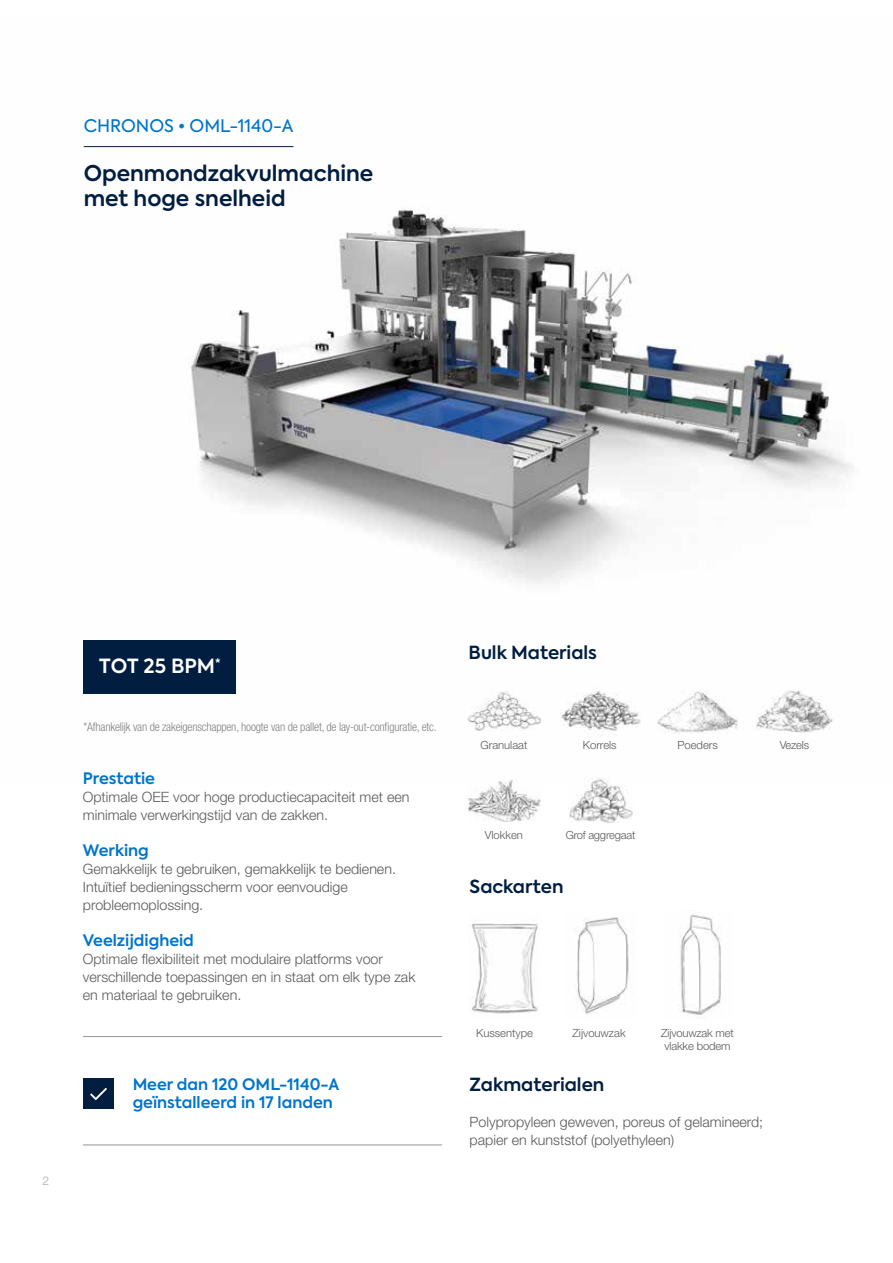
<style>
.page{position:relative;width:893px;height:1263px;background:#fff}
.page>*{position:absolute;margin:0;border:0;box-sizing:border-box;transform-origin:0 0}
.t1{font:600 21.6px/26px "Axiforma";color:#011e41}
.t2{font:600 19.5px "Axiforma";color:#fff}
.t3{font:600 18px "Axiforma";color:#011e41}
.t4{font:17.25px "Axiforma";color:#0075c9}
.t5{font:600 15.75px/18px "Axiforma";color:#0075c9}
.t6{font:300 14.25px/18px "Helvetica Neue LT Std";color:#58595b}
.t7{font:300 condensed 12px "Helvetica Neue LT Std";letter-spacing:-.015em;color:#808285}
.t8{font:300 12px "Helvetica Neue LT Std";color:#a7a9ac}
.t9{font:300 11.25px/13.5px "Helvetica Neue LT Std";color:#58595b}
</style>
<div class="page">
<img style="left:83px;top:146px;width:771px;height:634px">
<div style="left:83px;top:640px;width:153px;height:54px;background:#011e41"></div>
<hr style="left:83px;top:1036px;width:359px;height:1px;background:#939598">
<hr style="left:83px;top:1145px;width:359px;height:1px;background:#939598">
<div style="left:83px;top:1078px;width:31px;height:31px;background:#011e41"></div>
<svg style="left:90px;top:1088px;width:17px;height:12px"></svg>
<hr style="left:84px;top:146px;width:209px;height:1px;background:#011e41">
<img style="left:468px;top:691px;width:72px;height:39px">
<img style="left:560px;top:686px;width:81px;height:50px">
<img style="left:658px;top:683px;width:80px;height:50px">
<img style="left:468px;top:780px;width:72px;height:42px">
<img style="left:569px;top:778px;width:64px;height:44px">
<img style="left:756px;top:689px;width:77px;height:43px">
<img style="left:472px;top:923px;width:67px;height:91px">
<img style="left:577px;top:917px;width:52px;height:97px">
<img style="left:678px;top:914px;width:43px;height:101px">
<p class="t4" style="left:84px;top:114px;width:211px">CHRONOS • OML-1140-A</p>
<h1 class="t1" style="left:84px;top:160px;width:291px">Openmondzakvulmachine met hoge snelheid</h1>
<p class="t8" style="left:42px;top:1173px;width:8px">2</p>
<h2 class="t2" style="left:99px;top:653px;width:123px">TOT 25 BPM<sup>*</sup></h2>
<p class="t7" style="left:83px;top:719px;width:355px">*Afhankelijk van de zakeigenschappen, hoogte van de pallet, de lay-out-configuratie, etc.</p>
<p class="t5" style="left:83px;top:770px;width:74px">Prestatie</p>
<p class="t6" style="left:83px;top:788px;width:328px">Optimale OEE voor hoge productiecapaciteit met een minimale verwerkingstijd van de zakken.</p>
<p class="t5" style="left:83px;top:842px;width:67px">Werking</p>
<p class="t6" style="left:83px;top:860px;width:315px">Gemakkelijk te gebruiken, gemakkelijk te bedienen.<br>Intuïtief bedieningsscherm voor eenvoudige probleemoplossing.</p>
<p class="t5" style="left:83px;top:932px;width:113px">Veelzijdigheid</p>
<p class="t6" style="left:83px;top:950px;width:334px">Optimale flexibiliteit met modulaire platforms voor verschillende toepassingen en in staat om elk type zak en materiaal te gebruiken.</p>
<p class="t5" style="left:133px;top:1076px;width:208px">Meer dan 120 OML-1140-A geïnstalleerd in 17 landen</p>
<p class="t3" style="left:469px;top:640px;width:130px">Bulk Materials</p>
<p class="t9" style="left:480px;top:738px;width:48px">Granulaat</p>
<p class="t9" style="left:583px;top:738px;width:35px">Korrels</p>
<p class="t9" style="left:677px;top:738px;width:42px">Poeders</p>
<p class="t9" style="left:485px;top:828px;width:40px">Vlokken</p>
<p class="t9" style="left:566px;top:828px;width:71px">Grof aggregaat</p>
<p class="t3" style="left:470px;top:874px;width:95px">Sackarten</p>
<p class="t9" style="left:780px;top:738px;width:31px">Vezels</p>
<p class="t9" style="left:476px;top:1026px;width:58px">Kussentype</p>
<p class="t9" style="left:572px;top:1026px;width:55px">Zijvouwzak</p>
<p class="t9" style="left:661px;top:1026px;width:74px">Zijvouwzak met vlakke bodem</p>
<p class="t3" style="left:470px;top:1073px;width:136px">Zakmaterialen</p>
<p class="t6" style="left:470px;top:1113px;width:295px">Polypropyleen geweven, poreus of gelamineerd; papier en kunststof (polyethyleen)</p>
</div>
